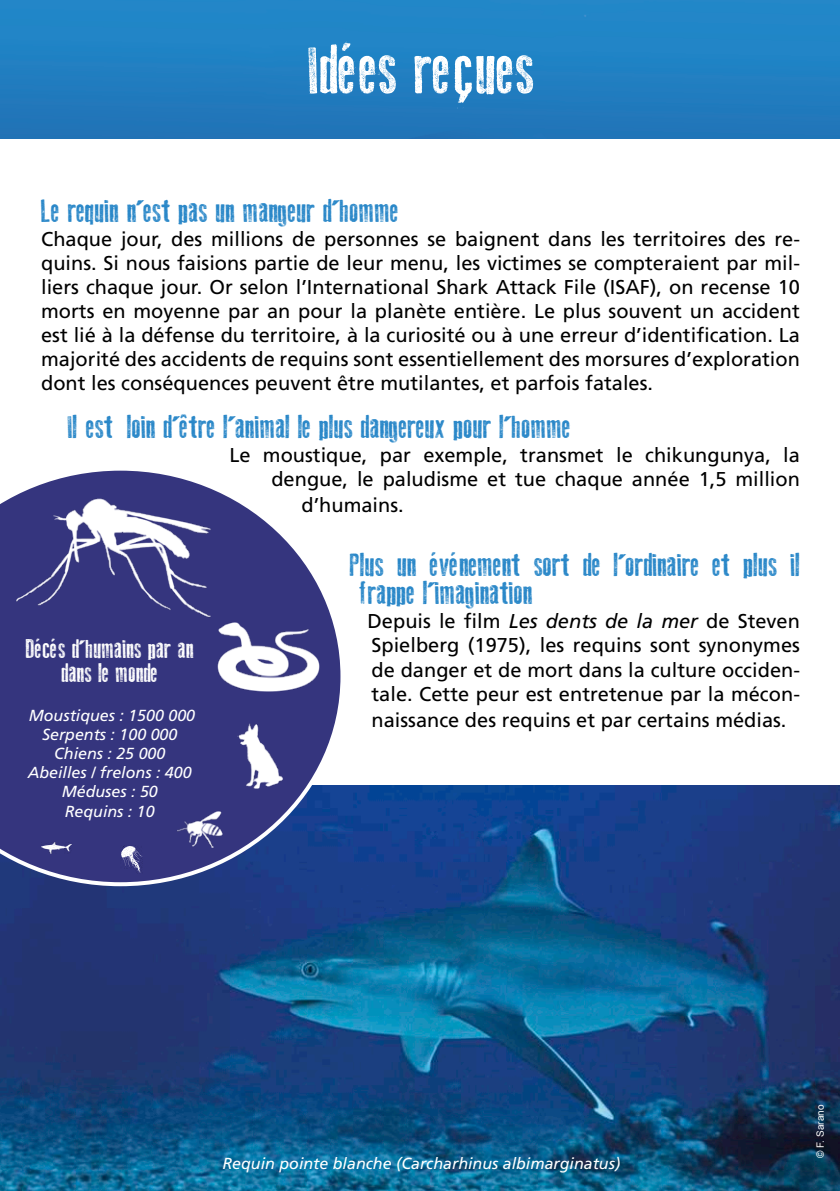
<style>
.page{position:relative;width:840px;height:1191px;background:#fff}
.page>*{position:absolute;margin:0;border:0;box-sizing:border-box;transform-origin:0 0}
.t1{font:68px "Old Press";color:#fff}
.t2{font:32px/28px "Old Press";color:#2987c8}
.t3{font:26px/24px "Old Press";color:#fff;text-align:center}
.t4{font:20px/24px "Frutiger";color:#000;text-align:justify}
.t5{font:italic 16px/19.2px "Frutiger";color:#fff;text-align:center}
.t6{font:10px "Arial";color:#fff}
.s1{font-style:italic}
</style>
<div class="page">
<img style="left:0;top:785px;width:839px;height:406px">
<img style="left:0;top:0;width:839px;height:138px">
<svg style="left:0;top:470px;width:344px;height:416px;background:#4f5291"></svg>
<img style="left:177px;top:809px;width:47px;height:39px">
<img style="left:237px;top:723px;width:46px;height:66px">
<img style="left:120px;top:845px;width:22px;height:28px">
<img style="left:215px;top:621px;width:105px;height:72px">
<img style="left:16px;top:493px;width:209px;height:128px">
<img style="left:41px;top:843px;width:30px;height:10px">
<h1 class="t1" style="left:308px;top:32px;width:227px">Idées reçues</h1>
<h2 class="t2" style="left:41px;top:197px;width:359px">Le requin n’est pas un mangeur d’homme</h2>
<p class="t4" style="left:41px;top:227px;width:760px">Chaque jour, des millions de personnes se baignent dans les territoires des re&shy;quins. Si nous faisions partie de leur menu, les victimes se compteraient par mil&shy;liers chaque jour. Or selon l’International Shark Attack File (ISAF), on recense 10 morts en moyenne par an pour la planète entière. Le plus souvent un accident est lié à la défense du territoire, à la curiosité ou à une erreur d’identification. La majorité des accidents de requins sont essentiellement des morsures d’exploration dont les conséquences peuvent être mutilantes, et parfois fatales.</p>
<h2 class="t2" style="left:68px;top:413px;width:504px">Il est loin d’être l’animal le plus dangereux pour l’homme</h2>
<p class="t4" style="left:229px;top:443px;width:571px;text-align:right">Le moustique, par exemple, transmet le chikungunya, la dengue, le paludisme et tue chaque année 1,5 million</p>
<p class="t4" style="left:301px;top:493px;width:104px">d’humains.</p>
<h2 class="t2" style="left:359px;top:551px;width:441px;text-indent:-10px">Plus un événement sort de l’ordinaire et plus il frappe l’imagination</h2>
<p class="t4" style="left:367px;top:609px;width:434px">Depuis le film <span class="s1">Les dents de la mer</span> de Steven Spielberg (1975), les requins sont synonymes de danger et de mort dans la culture occiden&shy;tale. Cette peur est entretenue par la mécon-</p>
<p class="t4" style="left:371px;top:707px;width:416px">naissance des requins et par certains médias.</p>
<h3 class="t3" style="left:26px;top:637px;width:169px">Décés d’humains par an dans le monde</h3>
<p class="t5" style="left:28px;top:705px;width:169px">Moustiques : 1500 000<br>Serpents : 100 000<br>Chiens : 25 000<br>Abeilles / frelons : 400<br>Méduses : 50<br>Requins : 10</p>
<p class="t5" style="left:222px;top:1153px;width:399px">Requin pointe blanche (Carcharhinus albimarginatus)</p>
<p class="t6" style="left:813px;top:1157px;width:54px;rotate:-90deg">© F. Sarano</p>
</div>
